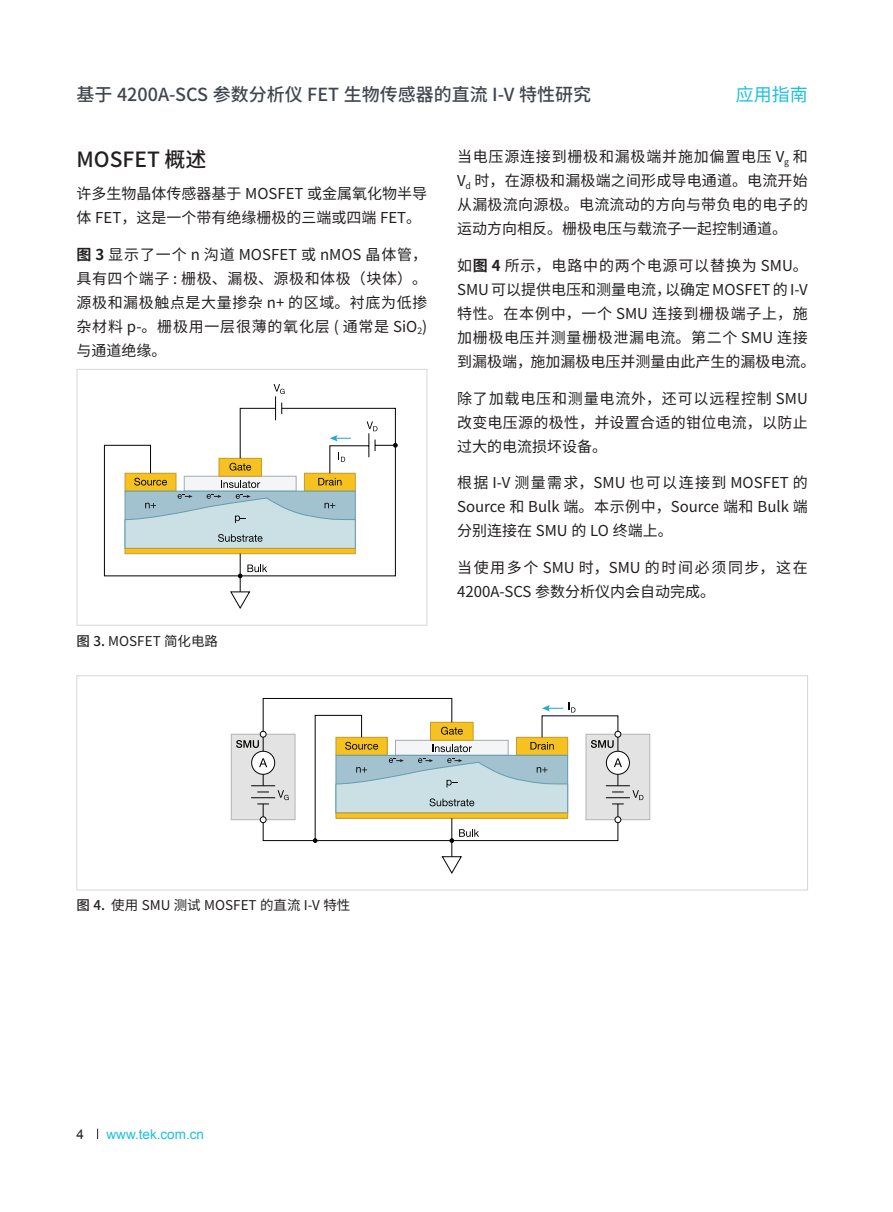
<style>
.page{position:relative;width:893px;height:1212px;background:#fff}
.page>*{position:absolute;margin:0;border:0;box-sizing:border-box;transform-origin:0 0}
.t1{font:500 21px "Source Han Sans CN";color:#231f20}
.t2{font:500 18px "Source Han Sans CN";color:#41464e}
.t3{font:18px "Source Han Sans CN";color:#1cbfdf}
.t4{font:15px/24px "Source Han Sans CN";color:#231f20;text-align:justify}
.t5{font:13.5px "Source Han Sans CN";color:#231f20}
.t6{font:13.5px "Arial";color:#1cbfdf}
.t7{font:13.5px "Arial";color:#231f20}
.s1{font-weight:700}
.s2{font-weight:500}
</style>
<div class="page">
<svg style="left:273px;top:384px;width:125px;height:64px"></svg>
<svg style="left:104px;top:407px;width:292px;height:184px"></svg>
<svg style="left:230px;top:591px;width:21px;height:18px"></svg>
<svg style="left:124px;top:494px;width:232px;height:55px;background:#b7cfd5"></svg>
<div style="left:77px;top:369px;width:350px;height:256px;border:1px solid #d6d6d8"></div>
<svg style="left:262px;top:721px;width:357px;height:135px"></svg>
<svg style="left:441px;top:856px;width:21px;height:18px"></svg>
<svg style="left:335px;top:758px;width:233px;height:55px;background:#b7d0d6"></svg>
<div style="left:586px;top:734px;width:64px;height:86px;background:#e4e3e3"></div>
<div style="left:586px;top:734px;width:64px;height:86px;border:1px solid #b2b4b6"></div>
<hr style="left:617px;top:734px;width:1px;height:52px;background:#040503">
<svg style="left:530px;top:702px;width:91px;height:48px"></svg>
<div style="left:614px;top:731px;width:7px;height:6px;border:1px solid #040503;border-radius:50%"></div>
<div style="left:606px;top:751px;width:23px;height:23px;background:#fff;border-radius:50%"></div>
<div style="left:606px;top:751px;width:24px;height:24px;border:1px solid #040503;border-radius:50%"></div>
<svg style="left:614px;top:758px;width:8px;height:9px"></svg>
<svg style="left:606px;top:785px;width:37px;height:38px"></svg>
<div style="left:231px;top:734px;width:64px;height:86px;background:#e4e3e3"></div>
<div style="left:231px;top:734px;width:65px;height:86px;border:1px solid #b2b4b6"></div>
<hr style="left:263px;top:734px;width:1px;height:52px;background:#040503">
<svg style="left:236px;top:698px;width:236px;height:54px"></svg>
<div style="left:260px;top:731px;width:7px;height:6px;border:1px solid #040503;border-radius:50%"></div>
<div style="left:252px;top:751px;width:23px;height:23px;background:#fff;border-radius:50%"></div>
<div style="left:251px;top:751px;width:24px;height:24px;border:1px solid #040503;border-radius:50%"></div>
<svg style="left:259px;top:758px;width:8px;height:9px"></svg>
<svg style="left:251px;top:785px;width:38px;height:38px"></svg>
<div style="left:77px;top:675px;width:731px;height:215px;border:1px solid #d6d6d8"></div>
<p class="t2" style="left:76px;top:84px;width:516px">基于 4200A-SCS 参数分析仪 FET 生物传感器的直流 I-V 特性研究</p>
<p class="t3" style="left:736px;top:84px;width:73px">应用指南</p>
<h1 class="t1" style="left:76px;top:148px;width:132px">MOSFET 概述</h1>
<p class="t4" style="left:76px;top:182px;width:352px">许多生物晶体传感器基于 MOSFET 或金属氧化物半导体 FET，这是一个带有绝缘栅极的三端或四端 FET。</p>
<p class="t4" style="left:76px;top:242px;width:352px"><span class="s1">图 3</span> 显示了一个 n 沟道 MOSFET 或 nMOS 晶体管，具有四个端子 : 栅极、漏极、源极和体极（块体）。源极和漏极触点是大量掺杂 n+ 的区域。衬底为低掺杂材料 p-。栅极用一层很薄的氧化层 ( 通常是 SiO<sub>2</sub>)与通道绝缘。</p>
<p class="t5" style="left:77px;top:634px;width:143px"><span class="s2">图 3.</span> MOSFET 简化电路</p>
<p class="t4" style="left:457px;top:145px;width:352px">当电压源连接到栅极和漏极端并施加偏置电压 V<sub>g</sub> 和V<sub>d</sub> 时，在源极和漏极端之间形成导电通道。电流开始从漏极流向源极。电流流动的方向与带负电的电子的运动方向相反。栅极电压与载流子一起控制通道。</p>
<p class="t4" style="left:457px;top:254px;width:360px;text-align:left">如<span class="s1">图 4</span> 所示，电路中的两个电源可以替换为 SMU。<br>SMU 可以提供电压和测量电流，以确定 MOSFET 的 I-V特性。在本例中，一个 SMU 连接到栅极端子上，施加栅极电压并测量栅极泄漏电流。第二个 SMU 连接到漏极端，施加漏极电压并测量由此产生的漏极电流。</p>
<p class="t4" style="left:457px;top:386px;width:352px">除了加载电压和测量电流外，还可以远程控制 SMU改变电压源的极性，并设置合适的钳位电流，以防止过大的电流损坏设备。</p>
<p class="t4" style="left:457px;top:471px;width:352px">根据 I-V 测量需求，SMU 也可以连接到 MOSFET 的Source 和 Bulk 端。本示例中，Source 端和 Bulk 端分别连接在 SMU 的 LO 终端上。</p>
<p class="t4" style="left:457px;top:556px;width:352px">当使用多个 SMU 时，SMU 的时间必须同步，这在<br>4200A-SCS 参数分析仪内会自动完成。</p>
<p class="t5" style="left:77px;top:897px;width:275px"><span class="s2">图 4.</span> 使用 SMU 测试 MOSFET 的直流 I-V 特性</p>
<p class="t7" style="left:76px;top:1125px;width:9px">4</p>
<p class="t6" style="left:107px;top:1125px;width:99px">www.tek.com.cn</p>
</div>
